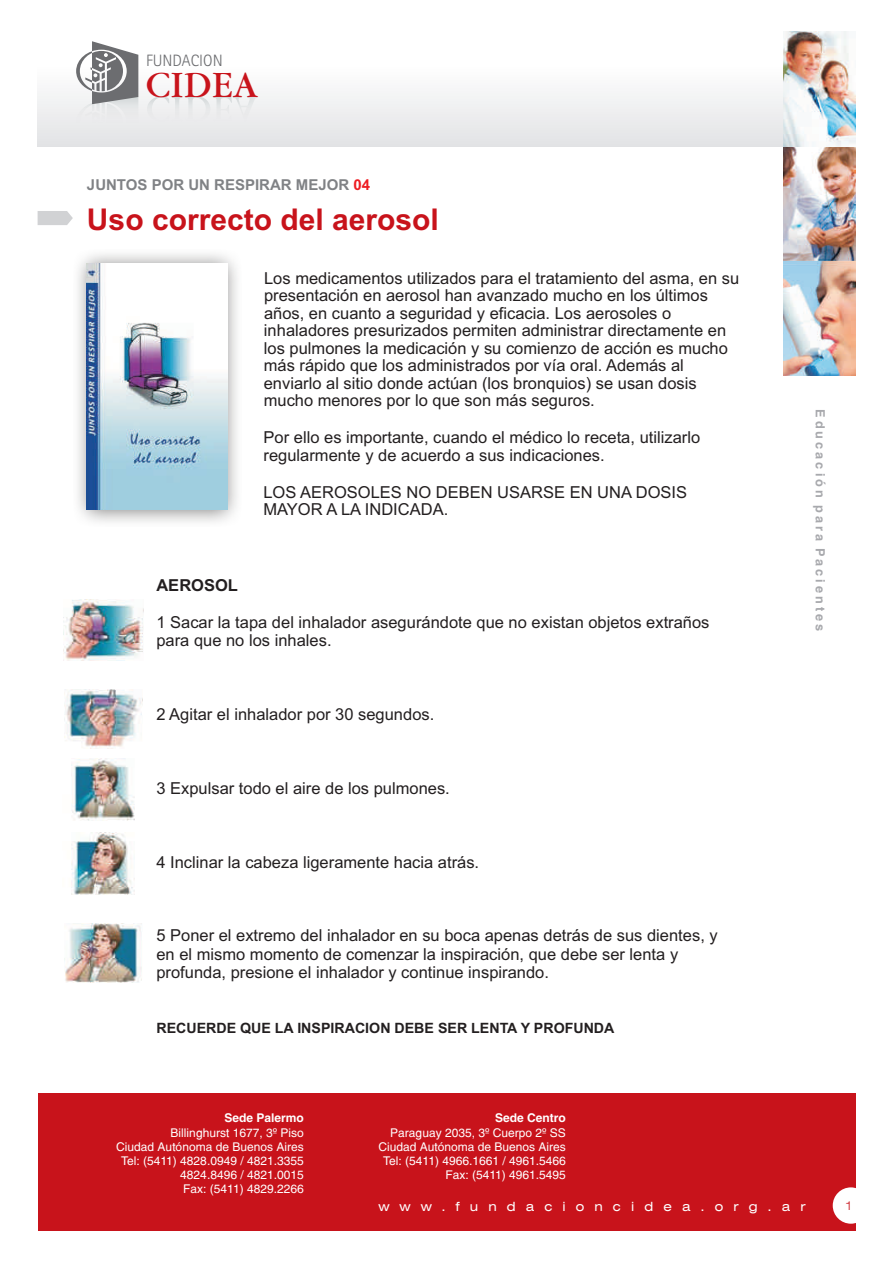
<style>
.page{position:relative;width:893px;height:1263px;background:#fff}
.page>*{position:absolute;margin:0;border:0;box-sizing:border-box;transform-origin:0 0}
.t1{font:36px "Garamond Itc T";color:#c8131b}
.t2{font:700 30px "Arial";color:#c8131b}
.t3{font:16.5px/17.5px "Arial";color:#231f20}
.t4{font:300 16.5px "BB Rotis Sans Serif";color:#6c6d70}
.t5{font:700 16.5px "Arial";color:#231f20}
.t6{font:700 15px "Arial";color:#808285}
.t7{font:700 14.25px "Arial";color:#231f20}
.t8{font:expanded 12.75px "Swiss 721 BT";letter-spacing:.795em;color:#fff}
.t9{font:700 12.75px "Switzerland";letter-spacing:.24em;color:#a8a9ad}
.t10{font:12px/14.1px "Switzerland";color:#fff;text-align:right}
.t11{font:700 12px "Switzerland";color:#fff}
.t12{font:300 expanded 12px "Swiss 721 BT";color:#c8131b}
.s1{color:#ee1d23}
</style>
<div class="page">
<img style="left:78px;top:254px;width:159px;height:268px">
<div style="left:38px;top:66px;width:817px;height:80px;background:linear-gradient(to bottom,#fefefe,#e2e3e5)"></div>
<img style="left:76px;top:94px;width:93px;height:29px">
<svg style="left:76px;top:41px;width:62px;height:63px"></svg>
<div style="left:38px;top:1093px;width:817px;height:138px;background:#c8131b"></div>
<div style="left:833px;top:1187px;width:36px;height:37px;background:#fff;border-radius:50%"></div>
<img style="left:784px;top:32px;width:71px;height:344px">
<svg style="left:38px;top:211px;width:35px;height:14px"></svg>
<img style="left:63px;top:600px;width:81px;height:60px">
<img style="left:64px;top:690px;width:79px;height:59px">
<img style="left:71px;top:759px;width:64px;height:62px">
<img style="left:71px;top:832px;width:64px;height:62px">
<img style="left:64px;top:923px;width:78px;height:60px">
<img style="left:87px;top:263px;width:140px;height:247px">
<p class="t4" style="left:146px;top:53px;width:78px">FUNDACION</p>
<h1 class="t1" style="left:145px;top:64px;width:113px">CIDEA</h1>
<p class="t6" style="left:87px;top:179px;width:285px">JUNTOS POR UN RESPIRAR MEJOR <span class="s1">04</span></p>
<h2 class="t2" style="left:87px;top:208px;width:353px">Uso correcto del aerosol</h2>
<p class="t3" style="left:264px;top:271px;width:477px">Los medicamentos utilizados para el tratamiento del asma, en su presentación en aerosol han avanzado mucho en los últimos años, en cuanto a seguridad y eficacia. Los aerosoles o inhaladores presurizados permiten administrar directamente en los pulmones la medicación y su comienzo de acción es mucho más rápido que los administrados por vía oral. Además al enviarlo al sitio donde actúan (los bronquios) se usan dosis mucho menores por lo que son más seguros.</p>
<p class="t3" style="left:264px;top:430px;width:438px">Por ello es importante, cuando el médico lo receta, utilizarlo regularmente y de acuerdo a sus indicaciones.</p>
<p class="t3" style="left:263px;top:485px;width:425px">LOS AEROSOLES NO DEBEN USARSE EN UNA DOSIS<br>MAYOR A LA INDICADA.</p>
<p class="t5" style="left:156px;top:579px;width:83px">AEROSOL</p>
<p class="t3" style="left:156px;top:614px;width:555px;line-height:18.5px">1 Sacar la tapa del inhalador asegurándote que no existan objetos extraños para que no los inhales.</p>
<p class="t3" style="left:156px;top:707px;width:279px">2 Agitar el inhalador por 30 segundos.</p>
<p class="t3" style="left:156px;top:781px;width:295px">3 Expulsar todo el aire de los pulmones.</p>
<p class="t3" style="left:156px;top:854px;width:324px">4 Inclinar la cabeza ligeramente hacia atrás.</p>
<p class="t3" style="left:156px;top:928px;width:563px;line-height:18.5px">5 Poner el extremo del inhalador en su boca apenas detrás de sus dientes, y en el mismo momento de comenzar la inspiración, que debe ser lenta y profunda, presione el inhalador y continue inspirando.</p>
<p class="t7" style="left:156px;top:1023px;width:460px">RECUERDE QUE LA INSPIRACION DEBE SER LENTA Y PROFUNDA</p>
<p class="t9" style="left:828px;top:409px;width:224px;rotate:90deg">Educación para Pacientes</p>
<p class="t11" style="left:224px;top:1111px;width:81px">Sede Palermo</p>
<p class="t10" style="left:116px;top:1127px;width:189px">Billinghurst 1677, 3º Piso<br>Ciudad Autónoma de Buenos Aires<br>Tel: (5411) 4828.0949 / 4821.3355<br>4824.8496 / 4821.0015<br>Fax: (5411) 4829.2266</p>
<p class="t11" style="left:495px;top:1111px;width:72px">Sede Centro</p>
<p class="t10" style="left:378px;top:1127px;width:189px">Paraguay 2035, 3º Cuerpo 2º SS<br>Ciudad Autónoma de Buenos Aires<br>Tel: (5411) 4966.1661 / 4961.5466<br>Fax: (5411) 4961.5495</p>
<p class="t8" style="left:378px;top:1201px;width:429px">www.fundacioncidea.org.ar</p>
<p class="t12" style="left:845px;top:1201px;width:9px">1</p>
</div>
